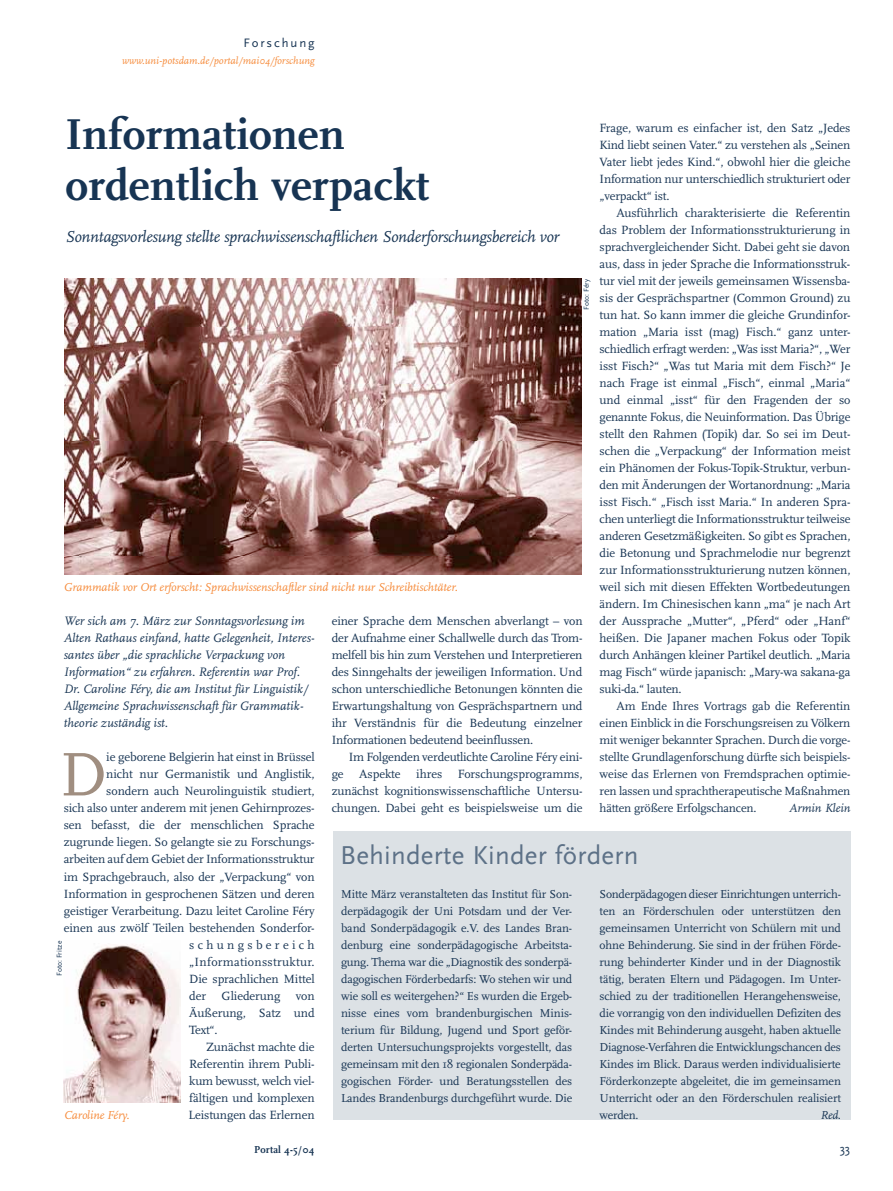
<style>
.page{position:relative;width:893px;height:1191px;background:#fff}
.page>*{position:absolute;margin:0;border:0;box-sizing:border-box;transform-origin:0 0}
.t1{font:64.2px "Scala";color:#a08e80}
.t2{font:700 45px/51px "Scala";color:#173453}
.t3{font:27px "Scala Sans";letter-spacing:.01em;color:#5d7187}
.t4{font:italic 16.5px "Scala";letter-spacing:-.015em;color:#173453}
.t5{font:italic 12.75px/17px "Scala";color:#173453}
.t6{font:12.75px "Scala Sans";letter-spacing:.15em;color:#173453}
.t7{font:12.45px/17px "Scala";letter-spacing:-.005em;color:#173453;text-align:justify}
.t8{font:12.45px "Scala";letter-spacing:.025em;color:#173453}
.t9{font:12.45px "Scala";letter-spacing:.265em;color:#173453}
.t10{font:12.3px/17px "Scala";letter-spacing:-.015em;color:#173453;text-align:justify}
.t11{font:italic 12.3px "Scala";color:#173453}
.t12{font:12px/17px "Scala";letter-spacing:-.01em;color:#173453;text-align:justify}
.t13{font:italic 12px "Scala";letter-spacing:-.005em;color:#f68a39}
.t14{font:italic 12px "Scala";color:#173453}
.t15{font:italic 10.5px "Scala";letter-spacing:.005em;color:#f68a39}
.t16{font:700 10.5px "Scala";letter-spacing:.015em;color:#173453}
.t17{font:7.5px "Scala Sans";color:#173453}
.s1{font-size:12.6px}
</style>
<div class="page">
<div style="left:333px;top:831px;width:517px;height:288px;background:#dce1e5"></div>
<img style="left:64px;top:944px;width:116px;height:159px">
<img style="left:64px;top:279px;width:517px;height:296px">
<p class="t6" style="left:244px;top:36px;width:73px">Forschung</p>
<p class="t15" style="left:122px;top:55px;width:194px">www.uni-potsdam.de/portal/mai04/forschung</p>
<h2 class="t2" style="left:65px;top:109px;width:366px">Informationen ordentlich verpackt</h2>
<h3 class="t4" style="left:65px;top:228px;width:496px">Sonntagsvorlesung stellte sprachwissenschaftlichen Sonderforschungsbereich vor</h3>
<p class="t7" style="left:600px;top:119px;width:252px">Frage, warum es einfacher ist, den Satz „Jedes Kind liebt seinen Vater.“ zu verstehen als „Seinen Vater liebt jedes Kind.“, obwohl hier die gleiche Information nur unterschiedlich strukturiert oder „verpackt“ ist.</p>
<p class="t7" style="left:600px;top:204px;width:252px;text-indent:17px">Ausführlich charakterisierte die Referentin das Problem der Informationsstrukturierung in sprachvergleichender Sicht. Dabei geht sie davon aus, dass in jeder Sprache die Informationsstruk&shy;tur viel mit der jeweils gemeinsamen Wissensba&shy;sis der Gesprächspartner (Common Ground) zu tun hat. So kann immer die gleiche Grundinfor&shy;mation „Maria isst (mag) Fisch.“ ganz unter&shy;schiedlich erfragt werden: „Was isst Maria?“, „Wer isst Fisch?“ „Was tut Maria mit dem Fisch?“ Je nach Frage ist einmal „Fisch“, einmal „Maria“ und einmal „isst“ für den Fragenden der so genannte Fokus, die Neuinformation. Das Übrige stellt den Rahmen (Topik) dar. So sei im Deut&shy;schen die „Verpackung“ der Information meist ein Phänomen der Fokus-Topik-Struktur, verbun&shy;den mit Änderungen der Wortanordnung: „Maria isst Fisch.“ „Fisch isst Maria.“ In anderen Spra&shy;chen unterliegt die Informationsstruktur teilweise anderen Gesetzmäßigkeiten. So gibt es Sprachen, die Betonung und Sprachmelodie nur begrenzt zur Informationsstrukturierung nutzen können, weil sich mit diesen Effekten Wortbedeutungen ändern. Im Chinesischen kann „ma“ je nach Art der Aussprache „Mutter“, „Pferd“ oder „Hanf“ heißen. Die Japaner machen Fokus oder Topik durch Anhängen kleiner Partikel deutlich. „Maria mag Fisch“ würde japanisch: „Mary-wa sakana-ga suki-da.“ lauten.</p>
<p class="t10" style="left:600px;top:698px;width:253px;text-indent:17px">Am Ende Ihres Vortrags gab die Referentin einen Einblick in die Forschungsreisen zu Völkern mit weniger bekannter Sprachen. Durch die vorge&shy;stellte Grundlagenforschung dürfte sich beispiels&shy;weise das Erlernen von Fremdsprachen optimie&shy;ren lassen und sprachtherapeutische Maßnahmen hätten größere Erfolgschancen.</p>
<p class="t17" style="left:582px;top:310px;width:32px;rotate:-90deg">Foto: Féry</p>
<p class="t13" style="left:64px;top:581px;width:395px">Grammatik vor Ort erforscht: Sprachwissenschaftler sind nicht nur Schreibtischtäter.</p>
<p class="t5" style="left:64px;top:613px;width:252px">Wer sich am 7. März zur Sonntagsvorlesung im Alten Rathaus einfand, hatte Gelegenheit, Interes&shy;santes über „die sprachliche Verpackung von Information“ zu erfahren. Referentin war Prof.<br>Dr. Caroline Féry, die am Institut für Linguistik/ Allgemeine Sprachwissenschaft für Grammatik&shy;theorie zuständig ist.</p>
<h1 class="t1" style="left:59px;top:739px;width:49px">D</h1>
<p class="t7" style="left:106px;top:749px;width:210px"><span class="s1">ie gebo</span>rene Belgierin hat einst in Brüssel</p>
<p class="t7" style="left:332px;top:613px;width:252px">einer Sprache dem Menschen abverlangt – von der Aufnahme einer Schallwelle durch das Trom&shy;melfell bis hin zum Verstehen und Interpretieren des Sinngehalts der jeweiligen Information. Und schon unterschiedliche Betonungen könnten die Erwartungshaltung von Gesprächspartnern und ihr Verständnis für die Bedeutung einzelner Informationen bedeutend beeinflussen.</p>
<p class="t7" style="left:349px;top:749px;width:235px">Im Folgenden verdeutlichte Caroline Féry eini-</p>
<p class="t7" style="left:332px;top:766px;width:13px">ge</p>
<p class="t7" style="left:359px;top:766px;width:43px">Aspekte</p>
<p class="t7" style="left:416px;top:766px;width:28px">ihres</p>
<p class="t7" style="left:332px;top:766px;width:252px;text-indent:126px">Forschungsprogramms, zunächst kognitionswissenschaftliche Untersu&shy;chungen. Dabei geht es beispielsweise um die</p>
<p class="t7" style="left:106px;top:766px;width:210px">nicht nur Germanistik und Anglistik,</p>
<p class="t7" style="left:106px;top:783px;width:210px">sondern auch Neurolinguistik studiert,</p>
<p class="t7" style="left:64px;top:800px;width:252px">sich also unter anderem mit jenen Gehirnprozes-</p>
<p class="t7" style="left:64px;top:817px;width:252px">sen befasst, die der menschlichen Sprache</p>
<p class="t7" style="left:64px;top:834px;width:252px">zugrunde liegen. So gelangte sie zu Forschungs-</p>
<p class="t7" style="left:64px;top:851px;width:252px">arbeiten auf dem Gebiet der Informationsstruktur</p>
<p class="t7" style="left:64px;top:868px;width:252px">im Sprachgebrauch, also der „Verpackung“ von</p>
<p class="t7" style="left:64px;top:885px;width:252px">Information in gesprochenen Sätzen und deren</p>
<p class="t7" style="left:64px;top:902px;width:252px">geistiger Verarbeitung. Dazu leitet Caroline Féry</p>
<p class="t7" style="left:64px;top:919px;width:252px">einen aus zwölf Teilen bestehenden Sonderfor-</p>
<p class="t9" style="left:189px;top:937px;width:127px">schungsbereich</p>
<p class="t8" style="left:189px;top:954px;width:127px">„Informationsstruktur.</p>
<p class="t7" style="left:189px;top:970px;width:127px">Die sprachlichen Mittel</p>
<p class="t7" style="left:189px;top:987px;width:127px">der Gliederung von</p>
<p class="t7" style="left:189px;top:1004px;width:127px">Äußerung, Satz und</p>
<p class="t7" style="left:189px;top:1021px;width:30px">Text“.</p>
<p class="t7" style="left:206px;top:1038px;width:110px">Zunächst machte die</p>
<p class="t7" style="left:189px;top:1055px;width:127px">Referentin ihrem Publi-</p>
<p class="t7" style="left:189px;top:1072px;width:127px">kum bewusst, welch viel-</p>
<p class="t7" style="left:189px;top:1089px;width:127px">fältigen und komplexen</p>
<p class="t7" style="left:189px;top:1106px;width:127px">Leistungen das Erlernen</p>
<p class="t11" style="left:789px;top:802px;width:63px">Armin Klein</p>
<h3 class="t3" style="left:340px;top:840px;width:300px">Behinderte Kinder fördern</h3>
<p class="t12" style="left:600px;top:885px;width:243px">Sonderpädagogen dieser Einrichtungen unterrich&shy;ten an Förderschulen oder unterstützen den gemeinsamen Unterricht von Schülern mit und ohne Behinderung. Sie sind in der frühen Förde&shy;rung behinderter Kinder und in der Diagnostik tätig, beraten Eltern und Pädagogen. Im Unter&shy;schied zu der traditionellen Herangehensweise, die vorrangig von den individuellen Defiziten des Kindes mit Behinderung ausgeht, haben aktuelle Diagnose-Verfahren die Entwicklungschancen des Kindes im Blick. Daraus werden individualisierte Förderkonzepte abgeleitet, die im gemeinsamen Unterricht oder an den Förderschulen realisiert werden.</p>
<p class="t12" style="left:341px;top:885px;width:233px">Mitte März veranstalteten das Institut für Son&shy;derpädagogik der Uni Potsdam und der Ver&shy;band Sonderpädagogik e.V. des Landes Bran&shy;denburg eine sonderpädagogische Arbeitsta&shy;gung. Thema war die „Diagnostik des sonderpä&shy;dagogischen Förderbedarfs: Wo stehen wir und wie soll es weitergehen?“ Es wurden die Ergeb&shy;nisse eines vom brandenburgischen Minis&shy;terium für Bildung, Jugend und Sport geför&shy;derten Untersuchungsprojekts vorgestellt, das gemeinsam mit den 18 regionalen Sonderpäda&shy;gogischen Förder- und Beratungsstellen des Landes Brandenburgs durchgeführt wurde. Die</p>
<p class="t17" style="left:55px;top:976px;width:37px;rotate:-90deg">Foto: Fritze</p>
<p class="t14" style="left:820px;top:1108px;width:22px">Red.</p>
<p class="t13" style="left:64px;top:1108px;width:67px">Caroline Féry.</p>
<p class="t16" style="left:254px;top:1143px;width:62px">Portal 4-5/04</p>
<p class="t6" style="left:840px;top:1141px;width:12px">33</p>
</div>
